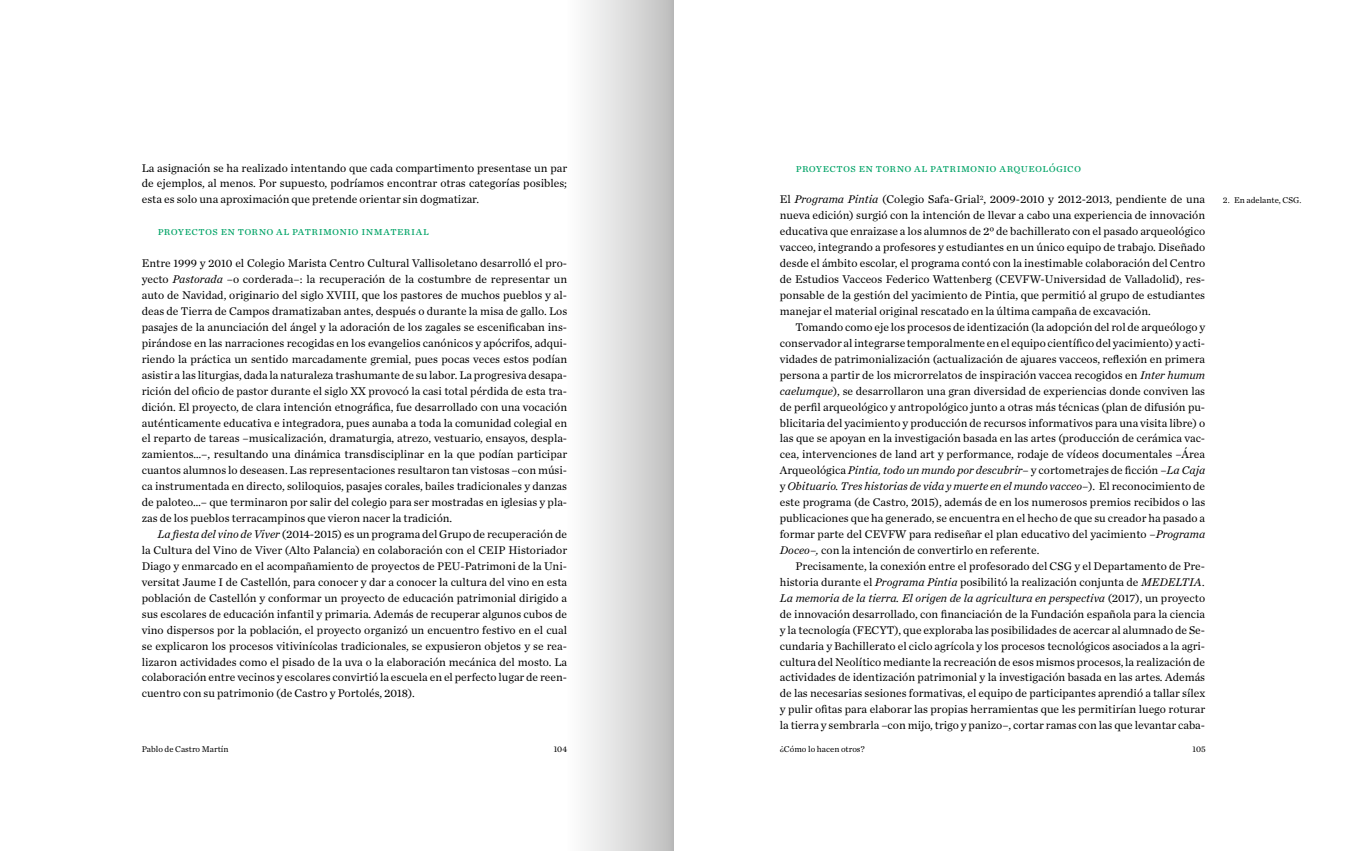
<style>
.page{position:relative;width:1347px;height:851px;background:#fff}
.page>*{position:absolute;margin:0;border:0;box-sizing:border-box;transform-origin:0 0}
.t1{font:11.62px/15.9px "Chronicle Text G1";color:#000;text-align:justify}
.t2{font:11.62px "Chronicle Text G1";letter-spacing:.03em;color:#00a366}
.t3{font:8.75px "Chronicle Text G1";color:#000}
.s1{font-style:italic}
</style>
<div class="page">
<div style="left:546px;top:0;width:127px;height:850px;background:linear-gradient(to right,#fff,#c2c2c2)"></div>
<p class="t1" style="left:142px;top:159px;width:427px">La asignación se ha realizado intentando que cada compartimento presentase un par de ejemplos, al menos. Por supuesto, podríamos encontrar otras categorías posibles; esta es solo una aproximación que pretende orientar sin dogmatizar.</p>
<p class="t2" style="left:158px;top:222px;width:273px">proyectos en torno al patrimonio inmaterial</p>
<p class="t1" style="left:142px;top:255px;width:427px">Entre 1999 y 2010 el Colegio Marista Centro Cultural Vallisoletano desarrolló el pro&shy;yecto <span class="s1">Pastorada</span> –o corderada–: la recuperación de la costumbre de representar un auto de Navidad, originario del siglo XVIII, que los pastores de muchos pueblos y al&shy;deas de Tierra de Campos dramatizaban antes, después o durante la misa de gallo. Los pasajes de la anunciación del ángel y la adoración de los zagales se escenificaban ins&shy;pirándose en las narraciones recogidas en los evangelios canónicos y apócrifos, adqui&shy;riendo la práctica un sentido marcadamente gremial, pues pocas veces estos podían asistir a las liturgias, dada la naturaleza trashumante de su labor. La progresiva desapa&shy;rición del oficio de pastor durante el siglo XX provocó la casi total pérdida de esta tra&shy;dición. El proyecto, de clara intención etnográfica, fue desarrollado con una vocación auténticamente educativa e integradora, pues aunaba a toda la comunidad colegial en el reparto de tareas –musicalización, dramaturgia, atrezo, vestuario, ensayos, despla&shy;zamientos…–, resultando una dinámica transdisciplinar en la que podían participar cuantos alumnos lo deseasen. Las representaciones resultaron tan vistosas –con músi&shy;ca instrumentada en directo, soliloquios, pasajes corales, bailes tradicionales y danzas de paloteo…– que terminaron por salir del colegio para ser mostradas en iglesias y pla&shy;zas de los pueblos terracampinos que vieron nacer la tradición.</p>
<p class="t1" style="left:142px;top:525px;width:427px;text-indent:16px"><span class="s1">La fiesta del vino de Viver</span> (2014-2015) es un programa del Grupo de recuperación de la Cultura del Vino de Viver (Alto Palancia) en colaboración con el CEIP Historiador Diago y enmarcado en el acompañamiento de proyectos de PEU-Patrimoni de la Uni&shy;versitat Jaume I de Castellón, para conocer y dar a conocer la cultura del vino en esta población de Castellón y conformar un proyecto de educación patrimonial dirigido a sus escolares de educación infantil y primaria. Además de recuperar algunos cubos de vino dispersos por la población, el proyecto organizó un encuentro festivo en el cual se explicaron los procesos vitivinícolas tradicionales, se expusieron objetos y se rea&shy;lizaron actividades como el pisado de la uva o la elaboración mecánica del mosto. La colaboración entre vecinos y escolares convirtió la escuela en el perfecto lugar de reen&shy;cuentro con su patrimonio (de Castro y Portolés, 2018).</p>
<p class="t2" style="left:795px;top:159px;width:287px">proyectos en torno al patrimonio arqueológico</p>
<p class="t1" style="left:780px;top:191px;width:427px">El <span class="s1">Programa Pintia</span> (Colegio Safa-Grial<sup>2</sup>, 2009-2010 y 2012-2013, pendiente de una nueva edición) surgió con la intención de llevar a cabo una experiencia de innovación educativa que enraizase a los alumnos de 2º de bachillerato con el pasado arqueológico vacceo, integrando a profesores y estudiantes en un único equipo de trabajo. Diseñado desde el ámbito escolar, el programa contó con la inestimable colaboración del Centro de Estudios Vacceos Federico Wattenberg (CEVFW-Universidad de Valladolid), res&shy;ponsable de la gestión del yacimiento de Pintia, que permitió al grupo de estudiantes manejar el material original rescatado en la última campaña de excavación.</p>
<p class="t1" style="left:780px;top:318px;width:427px;text-indent:16px">Tomando como eje los procesos de identización (la adopción del rol de arqueólogo y conservador al integrarse temporalmente en el equipo científico del yacimiento) y acti&shy;vidades de patrimonialización (actualización de ajuares vacceos, reflexión en primera persona a partir de los microrrelatos de inspiración vaccea recogidos en <span class="s1">Inter humum caelumque</span>), se desarrollaron una gran diversidad de experiencias donde conviven las de perfil arqueológico y antropológico junto a otras más técnicas (plan de difusión pu&shy;blicitaria del yacimiento y producción de recursos informativos para una visita libre) o las que se apoyan en la investigación basada en las artes (producción de cerámica vac&shy;cea, intervenciones de land art y performance, rodaje de vídeos documentales –Área Arqueológica <span class="s1">Pintia, todo un mundo por descubrir</span>– y cortometrajes de ficción –<span class="s1">La Caja </span>y <span class="s1">Obituario. Tres historias de vida y muerte en el mundo vacceo–</span>). El reconocimiento de este programa (de Castro, 2015), además de en los numerosos premios recibidos o las publicaciones que ha generado, se encuentra en el hecho de que su creador ha pasado a formar parte del CEVFW para rediseñar el plan educativo del yacimiento –<span class="s1">Programa Doceo–,</span> con la intención de convertirlo en referente.</p>
<p class="t1" style="left:780px;top:557px;width:427px;text-indent:16px">Precisamente, la conexión entre el profesorado del CSG y el Departamento de Pre&shy;historia durante el <span class="s1">Programa Pintia</span> posibilitó la realización conjunta de <span class="s1">MEDELTIA.<br>La memoria de la tierra. El origen de la agricultura en perspectiva</span> (2017), un proyecto de innovación desarrollado, con financiación de la Fundación española para la ciencia y la tecnología (FECYT), que exploraba las posibilidades de acercar al alumnado de Se&shy;cundaria y Bachillerato el ciclo agrícola y los procesos tecnológicos asociados a la agri&shy;cultura del Neolítico mediante la recreación de esos mismos procesos, la realización de actividades de identización patrimonial y la investigación basada en las artes. Además de las necesarias sesiones formativas, el equipo de participantes aprendió a tallar sílex y pulir ofitas para elaborar las propias herramientas que les permitirían luego roturar la tierra y sembrarla –con mijo, trigo y panizo–, cortar ramas con las que levantar caba-</p>
<p class="t3" style="left:142px;top:742px;width:88px">Pablo de Castro Martín</p>
<p class="t3" style="left:554px;top:742px;width:15px">104</p>
<p class="t3" style="left:780px;top:742px;width:86px">¿Cómo lo hacen otros?</p>
<p class="t3" style="left:1192px;top:742px;width:15px">105</p>
<p class="t3" style="left:1222px;top:194px;width:80px">2. En adelante, CSG.</p>
</div>
